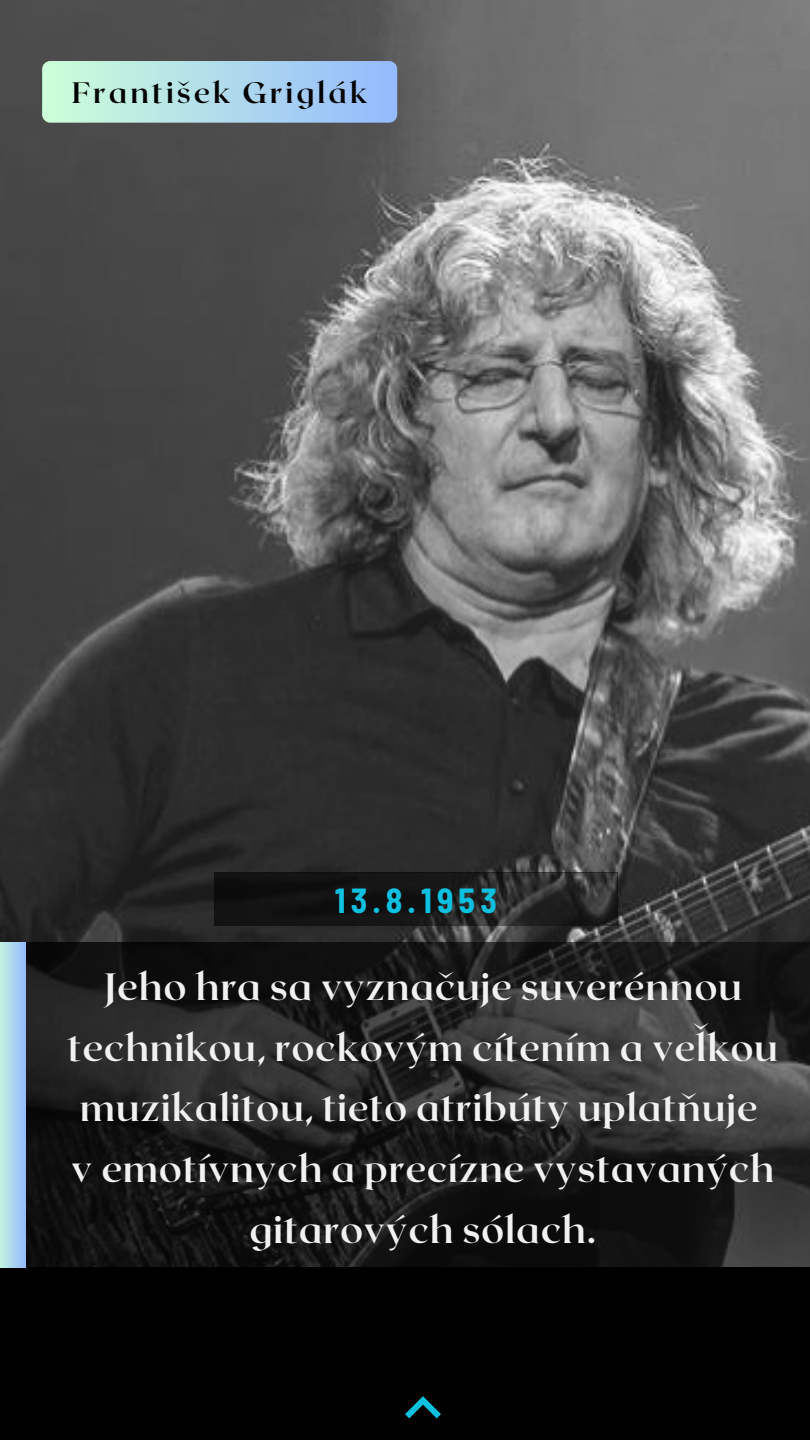
<style>
.page{position:relative;width:810px;height:1440px;background:#fff}
.page>*{position:absolute;margin:0;border:0;box-sizing:border-box;transform-origin:0 0}
.t1{font:700 38px/60.8px "Roxborough CF";letter-spacing:.015em;color:#f1f1f1;text-align:center}
.t2{font:700 semi-condensed 34px "Barlow";letter-spacing:.15em;color:#0cc0df}
.t3{font:700 29.5px "Roxborough CF";letter-spacing:.1em;color:#000}
</style>
<div class="page">
<img style="left:0;top:0;width:810px;height:942px">
<svg style="left:26px;top:942px;width:784px;height:326px;background:#202020"></svg>
<div style="left:0;top:1268px;width:810px;height:172px;background:#000"></div>
<div style="left:0;top:942px;width:26px;height:326px;background:linear-gradient(to right,#c2f1e0,#97bdfd)"></div>
<svg style="left:405px;top:1396px;width:36px;height:22px"></svg>
<svg style="left:214px;top:872px;width:403px;height:54px;background:#1c1c1c"></svg>
<div style="left:42px;top:61px;width:355px;height:62px;background:linear-gradient(to right,#cdffd8,#94baff);border-radius:8px"></div>
<p class="t3" style="left:72px;top:74px;width:297px">František Griglák</p>
<p class="t2" style="left:335px;top:879px;width:164px">13.8.1953</p>
<p class="t1" style="left:68px;top:954px;width:712px">Jeho hra sa vyznačuje suverénnou technikou, rockovým cítením a veľkou muzikalitou, tieto atribúty uplatňuje</p>
<p class="t1" style="left:71px;top:1137px;width:705px">v emotívnych a precízne vystavaných gitarových sólach.</p>
</div>
